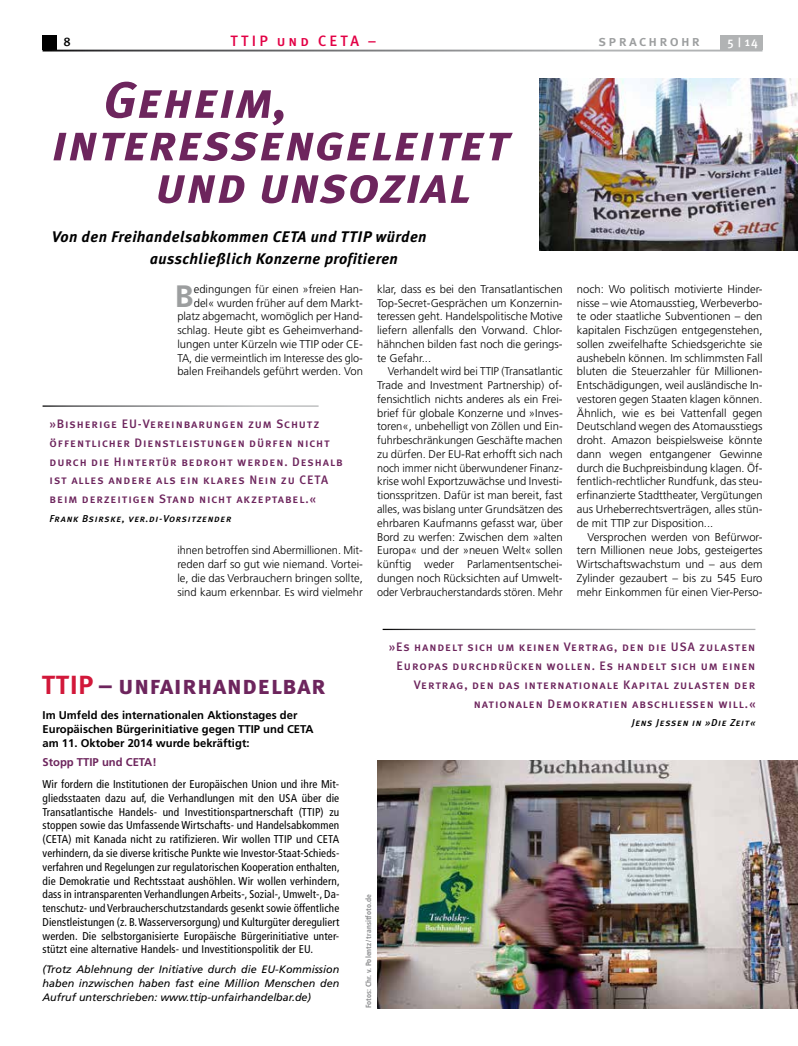
<style>
.page{position:relative;width:798px;height:1046px;background:#fff}
.page>*{position:absolute;margin:0;border:0;box-sizing:border-box;transform-origin:0 0}
.t1{font:italic 51.25px "Meta Plus Bold Caps";letter-spacing:.01em;color:#6d255d}
.t2{font:700 31px "Frutiger";color:#9c9e9f}
.t3{font:26.25px "Meta Plus Bold Caps";letter-spacing:.01em;color:#6d255d}
.t4{font:italic 700 15.38px/21.2px "Meta Plus";letter-spacing:.025em;color:#000}
.t5{font:15px "Meta Plus Medium Caps";letter-spacing:.2em;color:#e30045}
.t6{font:15px "Meta Plus Medium Caps";letter-spacing:.15em;color:#9c9e9f}
.t7{font:500 12.5px "Meta Plus";color:#fff}
.t8{font:12.5px "Meta Plus Medium Caps";color:#000}
.t9{font:12.25px/18.8px "Meta Plus Medium Caps";letter-spacing:.07em;color:#6d255d}
.t10{font:300 11.25px/13.8px "Frutiger";color:#000;text-align:justify}
.t11{font:condensed 11.25px/13.8px "Frutiger";letter-spacing:.01em;color:#000;text-align:justify}
.t12{font:700 11.25px/13.8px "Frutiger";color:#000}
.t13{font:700 11.25px "Frutiger";color:#6d255d}
.t14{font:italic 10.75px/13.8px "Frutiger";color:#000;text-align:justify}
.t15{font:italic 10px "Meta Plus Medium Caps";letter-spacing:.07em;color:#000}
.t16{font:700 condensed 7.5px "Frutiger";letter-spacing:.01em;color:#87888a}
.s1{color:#d2183a}
</style>
<div class="page">
<div style="left:719px;top:35px;width:43px;height:15px;background:#b1b3b4"></div>
<div style="left:43px;top:35px;width:14px;height:15px;background:#000"></div>
<img style="left:377px;top:760px;width:420px;height:248px">
<img style="left:539px;top:78px;width:258px;height:172px">
<p class="t8" style="left:64px;top:35px;width:8px">8</p>
<h3 class="t5" style="left:230px;top:32px;width:147px">TTIP und CETA –</h3>
<h3 class="t6" style="left:598px;top:32px;width:103px">sprachrohr</h3>
<p class="t7" style="left:727px;top:35px;width:32px">5 | 14</p>
<h1 class="t1" style="left:103px;top:70px;width:185px">Geheim,</h1>
<h1 class="t1" style="left:52px;top:113px;width:459px">interessengeleitet</h1>
<h1 class="t1" style="left:155px;top:155px;width:317px">und unsozial</h1>
<h3 class="t4" style="left:150px;top:226px;width:278px;text-indent:-98px">Von den Freihandelsabkommen CETA und TTIP würden ausschließlich Konzerne profitieren</h3>
<p class="t10" style="left:177px;top:282px;width:187px;text-align:right">edingungen für einen »freien Han&shy;del« wurden früher auf dem Markt&shy;platz abgemacht, womöglich per Hand&shy;schlag. Heute gibt es Geheimverhand&shy;lungen unter Kürzeln wie TTIP oder CE-TA, die vermeintlich im Interesse des glo&shy;balen Freihandels geführt werden. Von</p>
<h2 class="t2" style="left:175px;top:277px;width:20px">B</h2>
<p class="t9" style="left:50px;top:414px;width:294px">»Bisherige EU-Vereinbarungen zum Schutz öffentlicher Dienstleistungen dürfen nicht durch die Hintertür bedroht werden. Deshalb ist alles andere als ein klares Nein zu CETA beim derzeitigen Stand nicht akzeptabel.«</p>
<p class="t15" style="left:50px;top:512px;width:183px">Frank Bsirske, ver.di-Vorsitzender</p>
<p class="t10" style="left:177px;top:543px;width:187px">ihnen betroffen sind Abermillionen. Mit&shy;reden darf so gut wie niemand. Vortei&shy;le, die das Verbrauchern bringen sollte, sind kaum erkennbar. Es wird vielmehr</p>
<p class="t10" style="left:377px;top:282px;width:187px">klar, dass es bei den Transatlantischen Top-Secret-Gesprächen um Konzernin&shy;teressen geht. Handelspolitische Motive liefern allenfalls den Vorwand. Chlor&shy;hähnchen bilden fast noch die gerings&shy;te Gefahr...</p>
<p class="t10" style="left:377px;top:364px;width:187px;text-indent:11px">Verhandelt wird bei TTIP (Transatlantic Trade and Investment Partnership) of&shy;fensichtlich nichts anderes als ein Frei&shy;brief für globale Konzerne und »Inves&shy;toren«, unbehelligt von Zöllen und Ein&shy;fuhrbeschränkungen Geschäfte machen zu dürfen. Der EU-Rat erhofft sich nach noch immer nicht überwundener Finanz&shy;krise wohl Exportzuwächse und Investi&shy;tionsspritzen. Dafür ist man bereit, fast alles, was bislang unter Grundsätzen des ehrbaren Kaufmanns gefasst war, über Bord zu werfen: Zwischen dem »alten Europa« und der »neuen Welt« sollen künftig weder Parlamentsentschei&shy;dungen noch Rücksichten auf Umwelt&shy;oder Verbraucherstandards stören. Mehr</p>
<p class="t10" style="left:576px;top:282px;width:187px">noch: Wo politisch motivierte Hinder&shy;nisse – wie Atomausstieg, Werbeverbo&shy;te oder staatliche Subventionen – den kapitalen Fischzügen entgegenstehen, sollen zweifelhafte Schiedsgerichte sie aushebeln können. Im schlimmsten Fall bluten die Steuerzahler für Millionen-Entschädigungen, weil ausländische In&shy;vestoren gegen Staaten klagen können.<br>Ähnlich, wie es bei Vattenfall gegen Deutschland wegen des Atomausstiegs droht. Amazon beispielsweise könnte dann wegen entgangener Gewinne durch die Buchpreisbindung klagen. Öf&shy;fentlich-rechtlicher Rundfunk, das steu&shy;erfinanzierte Stadttheater, Vergütungen aus Urheberrechtsverträgen, alles stün&shy;de mit TTIP zur Disposition...</p>
<p class="t10" style="left:576px;top:529px;width:187px;text-indent:11px">Versprochen werden von Befürwor&shy;tern Millionen neue Jobs, gesteigertes Wirtschaftswachstum und – aus dem Zylinder gezaubert – bis zu 545 Euro mehr Einkommen für einen Vier-Perso-</p>
<h3 class="t3" style="left:42px;top:669px;width:285px"><span class="s1">TTIP</span> – unfairhandelbar</h3>
<p class="t12" style="left:43px;top:708px;width:272px">Im Umfeld des internationalen Aktionstages der<br>Europäischen Bürgerinitiative gegen TTIP und CETA am 11. Oktober 2014 wurde bekräftigt:</p>
<p class="t13" style="left:43px;top:755px;width:116px">Stopp TTIP und CETA!</p>
<p class="t11" style="left:43px;top:777px;width:298px">Wir fordern die Institutionen der Europäischen Union und ihre Mit&shy;gliedsstaaten dazu auf, die Verhandlungen mit den USA über die Transatlantische Handels- und Investitionspartnerschaft (TTIP) zu stoppen sowie das Umfassende Wirtschafts- und Handelsabkommen (CETA) mit Kanada nicht zu ratifizieren. Wir wollen TTIP und CETA verhindern, da sie diverse kritische Punkte wie Investor-Staat-Schieds&shy;verfahren und Regelungen zur regulatorischen Kooperation enthalten, die Demokratie und Rechtsstaat aushöhlen. Wir wollen verhindern, dass in intransparenten Verhandlungen Arbeits-, Sozial-, Umwelt-, Da&shy;tenschutz- und Verbraucherschutzstandards gesenkt sowie öffentliche Dienstleistungen (z. B. Wasserversorgung) und Kulturgüter dereguliert werden. Die selbstorganisierte Europäische Bürgerinitiative unter&shy;stützt eine alternative Handels- und Investitionspolitik der EU.</p>
<p class="t14" style="left:43px;top:962px;width:298px">(Trotz Ablehnung der Initiative durch die EU-Kommission haben inzwischen haben fast eine Million Menschen den Aufruf unterschrieben: www.ttip-unfairhandelbar.de)</p>
<p class="t9" style="left:389px;top:637px;width:368px;text-align:right">»Es handelt sich um keinen Vertrag, den die USA zulasten Europas durchdrücken wollen. Es handelt sich um einen Vertrag, den das internationale Kapital zulasten der nationalen Demokratien abschließen will.«</p>
<p class="t15" style="left:631px;top:717px;width:125px">Jens Jessen in »Die Zeit«</p>
<p class="t16" style="left:364px;top:1008px;width:115px;rotate:-90deg">Fotos: Chr. v. Polentz /transitfoto.de</p>
</div>
